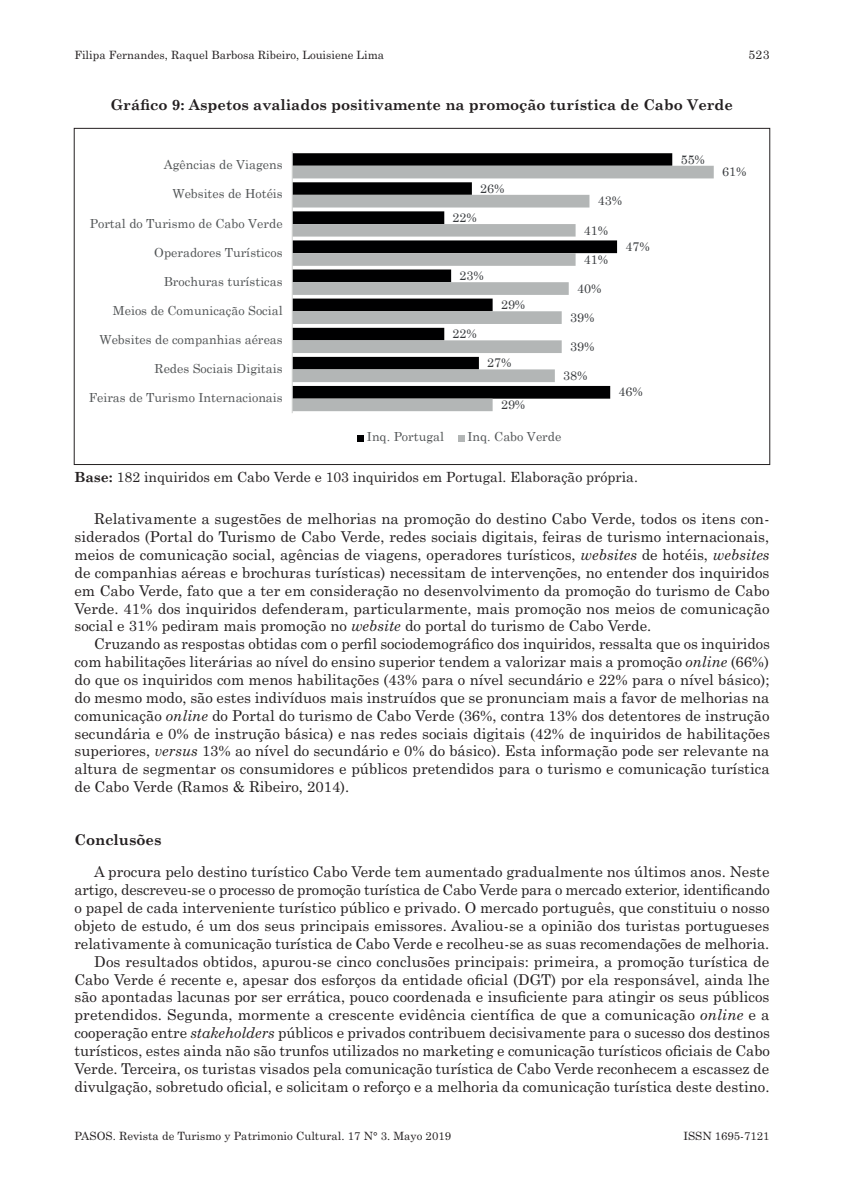
<style>
.page{position:relative;width:844px;height:1191px;background:#fff}
.page>*{position:absolute;margin:0;border:0;box-sizing:border-box;transform-origin:0 0}
.t1{font:14.88px/17.8px "Century Schoolbook";color:#231f20;text-align:justify}
.t2{font:700 14.88px "Century Schoolbook";color:#231f20}
.t3{font:14px "Century Schoolbook";color:#231f20}
.t4{font:12.6px "Century Schoolbook";color:#515455}
.t5{font:12.6px "Century Schoolbook";color:#36393c}
.t6{font:12.25px "Century Schoolbook";color:#231f20}
.t7{font:11.38px "Century Schoolbook";color:#231f20}
.s1{font-weight:700}
.s2{font-style:italic}
</style>
<div class="page">
<svg style="left:293px;top:153px;width:379px;height:13px;background:#0b0b0c"></svg>
<svg style="left:293px;top:166px;width:420px;height:245px"></svg>
<hr style="left:292px;top:151px;width:1px;height:262px;background:#cfd1d0">
<div style="left:357px;top:434px;width:7px;height:7px;background:#000001"></div>
<div style="left:457px;top:434px;width:7px;height:7px;background:#b3b6b6"></div>
<p class="t7" style="left:74px;top:48px;width:311px">Filipa Fernandes, Raquel Barbosa Ribeiro, Louisiene Lima</p>
<p class="t6" style="left:748px;top:47px;width:22px">523</p>
<p class="t2" style="left:111px;top:93px;width:623px">Gráfico 9: Aspetos avaliados positivamente na promoção turística de Cabo Verde</p>
<p class="t4" style="left:164px;top:157px;width:120px">Agências de Viagens</p>
<p class="t4" style="left:172px;top:186px;width:112px">Websites de Hotéis</p>
<p class="t4" style="left:90px;top:215px;width:194px">Portal do Turismo de Cabo Verde</p>
<p class="t4" style="left:154px;top:244px;width:130px">Operadores Turísticos</p>
<p class="t4" style="left:164px;top:273px;width:120px">Brochuras turísticas</p>
<p class="t4" style="left:113px;top:302px;width:171px">Meios de Comunicação Social</p>
<p class="t4" style="left:99px;top:331px;width:185px">Websites de companhias aéreas</p>
<p class="t4" style="left:154px;top:360px;width:130px">Redes Sociais Digitais</p>
<p class="t4" style="left:89px;top:390px;width:195px">Feiras de Turismo Internacionais</p>
<p class="t5" style="left:480px;top:180px;width:26px">26%</p>
<p class="t5" style="left:452px;top:209px;width:26px">22%</p>
<p class="t5" style="left:459px;top:268px;width:26px">23%</p>
<p class="t5" style="left:452px;top:326px;width:26px">22%</p>
<p class="t5" style="left:501px;top:297px;width:26px">29%</p>
<p class="t5" style="left:487px;top:355px;width:26px">27%</p>
<p class="t5" style="left:501px;top:397px;width:26px">29%</p>
<p class="t5" style="left:597px;top:193px;width:26px">43%</p>
<p class="t5" style="left:583px;top:222px;width:26px">41%</p>
<p class="t5" style="left:583px;top:251px;width:26px">41%</p>
<p class="t5" style="left:577px;top:280px;width:26px">40%</p>
<p class="t5" style="left:570px;top:309px;width:26px">39%</p>
<p class="t5" style="left:570px;top:338px;width:26px">39%</p>
<p class="t5" style="left:563px;top:367px;width:26px">38%</p>
<p class="t5" style="left:625px;top:238px;width:26px">47%</p>
<p class="t5" style="left:618px;top:384px;width:26px">46%</p>
<p class="t5" style="left:680px;top:151px;width:26px">55%</p>
<p class="t5" style="left:722px;top:164px;width:26px">61%</p>
<p class="t4" style="left:367px;top:429px;width:79px">Inq. Portugal</p>
<p class="t4" style="left:467px;top:429px;width:95px">Inq. Cabo Verde</p>
<p class="t3" style="left:74px;top:468px;width:564px"><span class="s1">Base:</span> 182 inquiridos em Cabo Verde e 103 inquiridos em Portugal. Elaboração própria.</p>
<p class="t1" style="left:74px;top:509px;width:696px;text-indent:20px">Relativamente a sugestões de melhorias na promoção do destino Cabo Verde, todos os itens con‑ siderados (Portal do Turismo de Cabo Verde, redes sociais digitais, feiras de turismo internacionais, meios de comunicação social, agências de viagens, operadores turísticos, <span class="s2">websites</span> de hotéis, <span class="s2">websites </span>de companhias aéreas e brochuras turísticas) necessitam de intervenções, no entender dos inquiridos em Cabo Verde, fato que a ter em consideração no desenvolvimento da promoção do turismo de Cabo Verde. 41% dos inquiridos defenderam, particularmente, mais promoção nos meios de comunicação social e 31% pediram mais promoção no <span class="s2">website</span> do portal do turismo de Cabo Verde.</p>
<p class="t1" style="left:74px;top:634px;width:696px;text-indent:20px">Cruzando as respostas obtidas com o perfil sociodemográfico dos inquiridos, ressalta que os inquiridos com habilitações literárias ao nível do ensino superior tendem a valorizar mais a promoção <span class="s2">online</span> (66%) do que os inquiridos com menos habilitações (43% para o nível secundário e 22% para o nível básico); do mesmo modo, são estes indivíduos mais instruídos que se pronunciam mais a favor de melhorias na comunicação <span class="s2">online</span> do Portal do turismo de Cabo Verde (36%, contra 13% dos detentores de instrução secundária e 0% de instrução básica) e nas redes sociais digitais (42% de inquiridos de habilitações superiores, <span class="s2">versus</span> 13% ao nível do secundário e 0% do básico). Esta informação pode ser relevante na altura de segmentar os consumidores e públicos pretendidos para o turismo e comunicação turística de Cabo Verde (Ramos &amp; Ribeiro, 2014).</p>
<p class="t2" style="left:74px;top:827px;width:89px">Conclusões</p>
<p class="t1" style="left:74px;top:862px;width:697px;text-align:right">A procura pelo destino turístico Cabo Verde tem aumentado gradualmente nos últimos anos. Neste artigo, descreveu‑se o processo de promoção turística de Cabo Verde para o mercado exterior, identificando o papel de cada interveniente turístico público e privado. O mercado português, que constituiu o nosso objeto de estudo, é um dos seus principais emissores. Avaliou‑se a opinião dos turistas portugueses relativamente à comunicação turística de Cabo Verde e recolheu‑se as suas recomendações de melhoria.<br>Dos resultados obtidos, apurou‑se cinco conclusões principais: primeira, a promoção turística de Cabo Verde é recente e, apesar dos esforços da entidade oficial (DGT) por ela responsável, ainda lhe são apontadas lacunas por ser errática, pouco coordenada e insuficiente para atingir os seus públicos pretendidos. Segunda, mormente a crescente evidência científica de que a comunicação <span class="s2">online</span> e a cooperação entre <span class="s2">stakeholders</span> públicos e privados contribuem decisivamente para o sucesso dos destinos turísticos, estes ainda não são trunfos utilizados no marketing e comunicação turísticos oficiais de Cabo Verde. Terceira, os turistas visados pela comunicação turística de Cabo Verde reconhecem a escassez de divulgação, sobretudo oficial, e solicitam o reforço e a melhoria da comunicação turística deste destino.</p>
<p class="t7" style="left:74px;top:1128px;width:378px">PASOS. Revista de Turismo y Patrimonio Cultural. 17 N° 3. Mayo 2019</p>
<p class="t7" style="left:683px;top:1128px;width:88px">ISSN 1695-7121</p>
</div>
